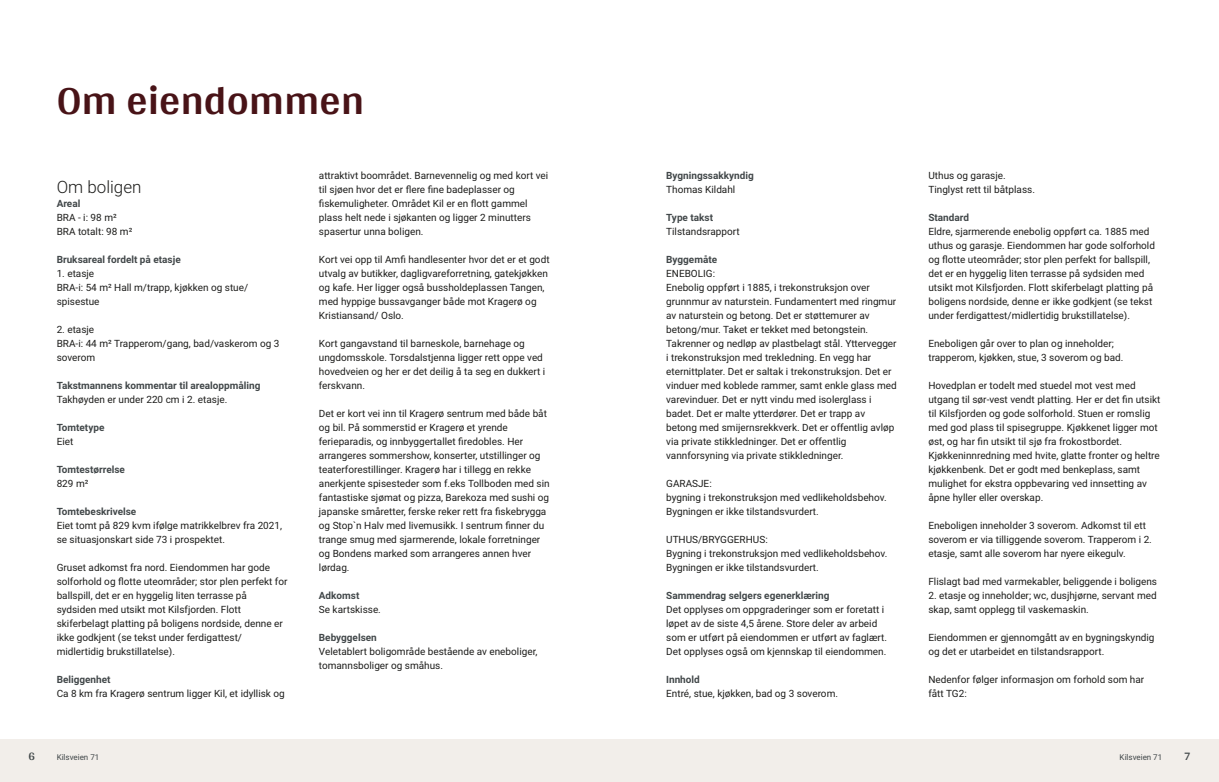
<style>
.page{position:relative;width:1219px;height:782px;background:#fff}
.page>*{position:absolute;margin:0;border:0;box-sizing:border-box;transform-origin:0 0}
.t1{font:700 42px "Arya";color:#481317}
.t2{font:300 17px "Roboto";color:#1d1d1b}
.t3{font:700 12px "Arya";color:#414749}
.t4{font:10px/14px "Roboto";color:#1d1d1b}
.t5{font:700 10px "Roboto";color:#414749}
.t6{font:8px "Roboto";color:#414749}
</style>
<div class="page">
<div style="left:0;top:739px;width:612px;height:42px;background:#f2eeea"></div>
<div style="left:607px;top:739px;width:612px;height:42px;background:#f2eeea"></div>
<h1 class="t1" style="left:57px;top:75px;width:309px">Om eiendommen</h1>
<h2 class="t2" style="left:57px;top:174px;width:86px">Om boligen</h2>
<p class="t5" style="left:57px;top:196px;width:25px">Areal</p>
<p class="t4" style="left:57px;top:209px;width:77px">BRA ‑ i: 98 m²<br>BRA totalt: 98 m²</p>
<p class="t5" style="left:57px;top:252px;width:126px">Bruksareal fordelt på etasje</p>
<p class="t4" style="left:57px;top:265px;width:193px">1. etasje<br>BRA‑i: 54 m² Hall m/trapp, kjøkken og stue/ spisestue</p>
<p class="t4" style="left:57px;top:321px;width:224px">2. etasje<br>BRA‑i: 44 m² Trapperom/gang, bad/vaskerom og 3 soverom</p>
<p class="t5" style="left:57px;top:378px;width:205px">Takstmannens kommentar til arealoppmåling</p>
<p class="t4" style="left:57px;top:391px;width:172px">Takhøyden er under 220 cm i 2. etasje.</p>
<p class="t5" style="left:57px;top:420px;width:49px">Tomtetype</p>
<p class="t4" style="left:57px;top:433px;width:18px">Eiet</p>
<p class="t5" style="left:57px;top:462px;width:70px">Tomtestørrelse</p>
<p class="t4" style="left:57px;top:475px;width:33px">829 m²</p>
<p class="t5" style="left:57px;top:504px;width:81px">Tomtebeskrivelse</p>
<p class="t4" style="left:57px;top:517px;width:227px">Eiet tomt på 829 kvm ifølge matrikkelbrev fra 2021, se situasjonskart side 73 i prospektet.</p>
<p class="t4" style="left:57px;top:559px;width:232px">Gruset adkomst fra nord. Eiendommen har gode solforhold og flotte uteområder; stor plen perfekt for ballspill, det er en hyggelig liten terrasse på sydsiden med utsikt mot Kilsfjorden. Flott skiferbelagt platting på boligens nordside, denne er ikke godkjent (se tekst under ferdigattest/ midlertidig brukstillatelse).</p>
<p class="t5" style="left:57px;top:672px;width:55px">Beliggenhet</p>
<p class="t4" style="left:57px;top:685px;width:230px">Ca 8 km fra Kragerø sentrum ligger Kil, et idyllisk og</p>
<p class="t3" style="left:28px;top:749px;width:8px">6</p>
<p class="t6" style="left:57px;top:751px;width:44px">Kilsveien 71</p>
<p class="t4" style="left:319px;top:167px;width:231px">attraktivt boområdet. Barnevennelig og med kort vei til sjøen hvor det er flere fine badeplasser og fiskemuligheter. Området Kil er en flott gammel plass helt nede i sjøkanten og ligger 2 minutters spasertur unna boligen.</p>
<p class="t4" style="left:319px;top:251px;width:232px">Kort vei opp til Amfi handlesenter hvor det er et godt utvalg av butikker, dagligvareforretning, gatekjøkken og kafe. Her ligger også bussholdeplassen Tangen, med hyppige bussavganger både mot Kragerø og Kristiansand/ Oslo.</p>
<p class="t4" style="left:319px;top:335px;width:228px">Kort gangavstand til barneskole, barnehage og ungdomsskole. Torsdalstjenna ligger rett oppe ved hovedveien og her er det deilig å ta seg en dukkert i ferskvann.</p>
<p class="t4" style="left:319px;top:405px;width:232px">Det er kort vei inn til Kragerø sentrum med både båt og bil. På sommerstid er Kragerø et yrende ferieparadis, og innbyggertallet firedobles. Her arrangeres sommershow, konserter, utstillinger og teaterforestillinger. Kragerø har i tillegg en rekke anerkjente spisesteder som f.eks Tollboden med sin fantastiske sjømat og pizza, Barekoza med sushi og japanske småretter, ferske reker rett fra fiskebrygga og Stop`n Halv med livemusikk. I sentrum finner du trange smug med sjarmerende, lokale forretninger og Bondens marked som arrangeres annen hver lørdag.</p>
<p class="t5" style="left:319px;top:588px;width:42px">Adkomst</p>
<p class="t4" style="left:319px;top:601px;width:64px">Se kartskisse.</p>
<p class="t5" style="left:319px;top:630px;width:59px">Bebyggelsen</p>
<p class="t4" style="left:319px;top:643px;width:220px">Veletablert boligområde bestående av eneboliger, tomannsboliger og småhus.</p>
<p class="t5" style="left:666px;top:168px;width:89px">Bygningssakkyndig</p>
<p class="t4" style="left:666px;top:181px;width:71px">Thomas Kildahl</p>
<p class="t5" style="left:666px;top:210px;width:48px">Type takst</p>
<p class="t4" style="left:666px;top:223px;width:75px">Tilstandsrapport</p>
<p class="t5" style="left:666px;top:252px;width:52px">Byggemåte</p>
<p class="t4" style="left:666px;top:265px;width:232px">ENEBOLIG:<br>Enebolig oppført i 1885, i trekonstruksjon over grunnmur av naturstein. Fundamentert med ringmur av naturstein og betong. Det er støttemurer av betong/mur. Taket er tekket med betongstein.<br>Takrenner og nedløp av plastbelagt stål. Yttervegger i trekonstruksjon med trekledning. En vegg har eternittplater. Det er saltak i trekonstruksjon. Det er vinduer med koblede rammer, samt enkle glass med varevinduer. Det er nytt vindu med isolerglass i badet. Det er malte ytterdører. Det er trapp av betong med smijernsrekkverk. Det er offentlig avløp via private stikkledninger. Det er offentlig vannforsyning via private stikkledninger.</p>
<p class="t4" style="left:666px;top:475px;width:222px">GARASJE:<br>bygning i trekonstruksjon med vedlikeholdsbehov.<br>Bygningen er ikke tilstandsvurdert.</p>
<p class="t4" style="left:666px;top:531px;width:223px">UTHUS/BRYGGERHUS:<br>Bygning i trekonstruksjon med vedlikeholdsbehov.<br>Bygningen er ikke tilstandsvurdert.</p>
<p class="t5" style="left:666px;top:588px;width:165px">Sammendrag selgers egenerklæring</p>
<p class="t4" style="left:666px;top:601px;width:222px">Det opplyses om oppgraderinger som er foretatt i løpet av de siste 4,5 årene. Store deler av arbeid som er utført på eiendommen er utført av faglært.<br>Det opplyses også om kjennskap til eiendommen.</p>
<p class="t5" style="left:666px;top:672px;width:35px">Innhold</p>
<p class="t4" style="left:666px;top:685px;width:173px">Entré, stue, kjøkken, bad og 3 soverom.</p>
<p class="t4" style="left:928px;top:167px;width:108px">Uthus og garasje.<br>Tinglyst rett til båtplass.</p>
<p class="t5" style="left:928px;top:210px;width:42px">Standard</p>
<p class="t4" style="left:928px;top:223px;width:228px">Eldre, sjarmerende enebolig oppført ca. 1885 med uthus og garasje. Eiendommen har gode solforhold og flotte uteområder; stor plen perfekt for ballspill, det er en hyggelig liten terrasse på sydsiden med utsikt mot Kilsfjorden. Flott skiferbelagt platting på boligens nordside, denne er ikke godkjent (se tekst under ferdigattest/midlertidig brukstillatelse).</p>
<p class="t4" style="left:928px;top:335px;width:196px">Eneboligen går over to plan og inneholder; trapperom, kjøkken, stue, 3 soverom og bad.</p>
<p class="t4" style="left:928px;top:377px;width:234px">Hovedplan er todelt med stuedel mot vest med utgang til sør‑vest vendt platting. Her er det fin utsikt til Kilsfjorden og gode solforhold. Stuen er romslig med god plass til spisegruppe. Kjøkkenet ligger mot øst, og har fin utsikt til sjø fra frokostbordet.<br>Kjøkkeninnredning med hvite, glatte fronter og heltre kjøkkenbenk. Det er godt med benkeplass, samt mulighet for ekstra oppbevaring ved innsetting av åpne hyller eller overskap.</p>
<p class="t4" style="left:928px;top:517px;width:225px">Eneboligen inneholder 3 soverom. Adkomst til ett soverom er via tilliggende soverom. Trapperom i 2. etasje, samt alle soverom har nyere eikegulv.</p>
<p class="t4" style="left:928px;top:573px;width:230px">Flislagt bad med varmekabler, beliggende i boligens</p>
<p class="t4" style="left:928px;top:587px;width:230px">2. etasje og inneholder; wc, dusjhjørne, servant med skap, samt opplegg til vaskemaskin.</p>
<p class="t4" style="left:928px;top:629px;width:228px">Eiendommen er gjennomgått av en bygningskyndig og det er utarbeidet en tilstandsrapport.</p>
<p class="t4" style="left:928px;top:671px;width:217px">Nedenfor følger informasjon om forhold som har fått TG2:</p>
<p class="t6" style="left:1120px;top:751px;width:44px">Kilsveien 71</p>
<p class="t3" style="left:1184px;top:749px;width:8px">7</p>
</div>
